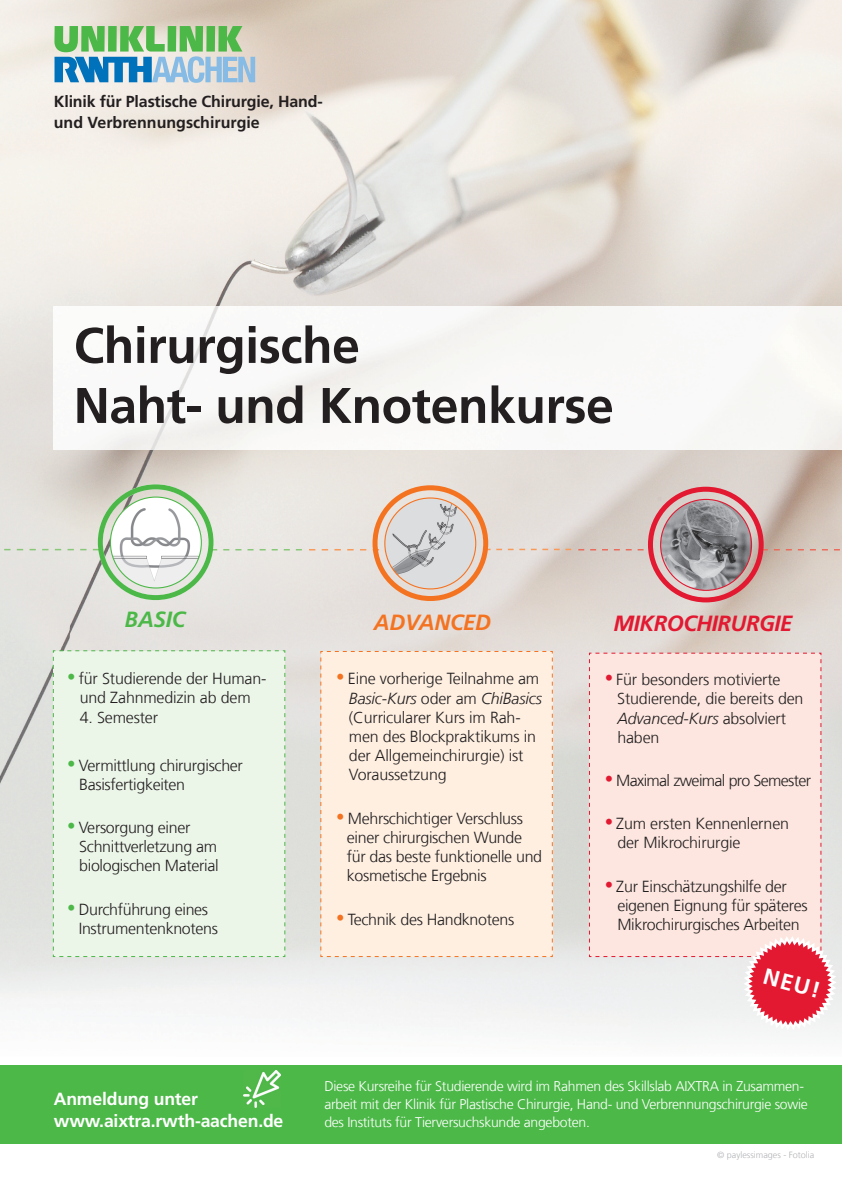
<style>
.page{position:relative;width:842px;height:1191px;background:#fff}
.page>*{position:absolute;margin:0;border:0;box-sizing:border-box;transform-origin:0 0}
.t1{font:700 50px/60px "Frutiger LT Com";letter-spacing:-.01em;color:#231f20}
.t2{font:700 22.6px "Frutiger LT Com";color:#fff}
.t3{font:italic 700 22px "Frutiger LT Com";letter-spacing:-.02em;color:#e21931}
.t4{font:italic 700 22px "Frutiger LT Com";letter-spacing:-.01em;color:#f47321}
.t5{font:italic 700 22px "Frutiger LT Com";letter-spacing:-.01em;color:#4cb848}
.t6{font:700 17.6px/21.1px "Frutiger LT Com";letter-spacing:-.01em;color:#fff}
.t7{font:300 16px/19.2px "Frutiger LT Com";letter-spacing:-.02em;color:#231f20}
.t8{font:700 16px/21px "Frutiger LT Com";letter-spacing:-.01em;color:#231f20}
.t9{font:300 16px "Frutiger LT Com";letter-spacing:-.04em;color:#231f20}
.t10{font:300 14px/18px "Frutiger LT Com";letter-spacing:-.02em;color:#fff}
.t11{font:300 9px "Frutiger LT Com";color:#b2b3b7}
.s1{color:#4cb848}
.s2{color:#f47321}
.s3{font-style:italic}
.s4{color:#e21931}
</style>
<div class="page">
<img style="left:0;top:211px;width:561px;height:106px">
<img style="left:0;top:317px;width:70px;height:683px">
<img style="left:70px;top:449px;width:561px;height:79px">
<img style="left:631px;top:449px;width:211px;height:587px">
<img style="left:70px;top:600px;width:70px;height:407px">
<img style="left:175px;top:528px;width:457px;height:508px">
<svg style="left:54px;top:26px;width:201px;height:57px;background:#89bfac"></svg>
<img style="left:54px;top:306px;width:788px;height:143px">
<svg style="left:309px;top:549px;width:70px;height:1px"></svg>
<svg style="left:488px;top:549px;width:83px;height:1px"></svg>
<svg style="left:578px;top:549px;width:65px;height:1px"></svg>
<svg style="left:764px;top:549px;width:78px;height:1px"></svg>
<svg style="left:0;top:484px;width:302px;height:116px;background:#dbdfd4"></svg>
<svg style="left:110px;top:497px;width:91px;height:91px"></svg>
<img style="left:110px;top:500px;width:29px;height:42px">
<div style="left:52px;top:650px;width:234px;height:307px;background:#ebf5e8"></div>
<div style="left:648px;top:487px;width:116px;height:115px;border:5px solid #e21931;border-radius:50%"></div>
<img style="left:661px;top:499px;width:90px;height:91px;border-radius:45px">
<div style="left:320px;top:650px;width:233px;height:307px;background:#feefe1"></div>
<div style="left:372px;top:485px;width:116px;height:116px;border:5px solid #f47321;border-radius:50%"></div>
<img style="left:385px;top:498px;width:91px;height:91px;border-radius:45px">
<svg style="left:589px;top:652px;width:250px;height:380px;background:#f7dbd7"></svg>
<div style="left:0;top:1065px;width:842px;height:78px;background:#4cb848"></div>
<img style="left:243px;top:1070px;width:37px;height:37px">
<p class="t8" style="left:54px;top:91px;width:270px">Klinik für Plastische Chirurgie, Hand&shy;und Verbrennungschirurgie</p>
<h1 class="t1" style="left:74px;top:316px;width:542px">Chirurgische<br>Naht- und Knotenkurse</h1>
<h3 class="t5" style="left:125px;top:606px;width:62px">BASIC</h3>
<p class="t7" style="left:67px;top:669px;width:201px;text-align:center"><span class="s1">•</span> für Studierende der Human&shy;und Zahnmedizin ab dem</p>
<p class="t7" style="left:80px;top:707px;width:80px">4. Semester</p>
<p class="t7" style="left:79px;top:755px;width:165px;text-indent:-12px"><span class="s1">•</span> Vermittlung chirurgischer<br>Basisfertigkeiten</p>
<p class="t7" style="left:79px;top:818px;width:141px;text-indent:-12px"><span class="s1">•</span> Versorgung einer<br>Schnittverletzung am biologischen Material</p>
<p class="t7" style="left:79px;top:899px;width:141px;text-indent:-12px"><span class="s1">•</span> Durchführung eines<br>Instrumentenknotens</p>
<p class="t6" style="left:54px;top:1088px;width:231px">Anmeldung unter www.aixtra.rwth-aachen.de</p>
<h3 class="t4" style="left:374px;top:609px;width:119px">ADVANCED</h3>
<p class="t7" style="left:349px;top:669px;width:195px;text-indent:-13px"><span class="s2">•</span> Eine vorherige Teilnahme am<br><span class="s3">Basic-Kurs</span> oder am <span class="s3">ChiBasics </span>(Curricularer Kurs im Rah&shy;men des Blockpraktikums in der Allgemeinchirurgie) ist<br>Voraussetzung</p>
<p class="t7" style="left:347px;top:808px;width:197px;text-indent:-11px"><span class="s2">•</span> Mehrschichtiger Verschluss einer chirurgischen Wunde für das beste funktionelle und kosmetische Ergebnis</p>
<p class="t7" style="left:336px;top:909px;width:180px"><span class="s2">•</span> Technik des Handknotens</p>
<h3 class="t3" style="left:613px;top:610px;width:180px">MIKROCHIRURGIE</h3>
<p class="t7" style="left:617px;top:670px;width:188px;text-indent:-13px"><span class="s4">•</span> Für besonders motivierte<br>Studierende, die bereits den<br><span class="s3">Advanced-Kurs</span> absolviert haben</p>
<p class="t9" style="left:604px;top:771px;width:208px"><span class="s4">•</span> Maximal zweimal pro Semester</p>
<p class="t7" style="left:617px;top:814px;width:173px;text-indent:-13px"><span class="s4">•</span> Zum ersten Kennenlernen der Mikrochirurgie</p>
<p class="t7" style="left:617px;top:876px;width:192px;text-indent:-13px"><span class="s4">•</span> Zur Einschätzungshilfe der eigenen Eignung für späteres<br>Mikrochirurgisches Arbeiten</p>
<h2 class="t2" style="left:767px;top:962px;width:59px;rotate:15deg">NEU!</h2>
<p class="t10" style="left:324px;top:1076px;width:485px">Diese Kursreihe für Studierende wird im Rahmen des Skillslab AIXTRA in Zusammen&shy;arbeit mit der Klinik für Plastische Chirurgie, Hand- und Verbrennungschirurgie sowie des Instituts für Tierversuchskunde angeboten.</p>
<p class="t11" style="left:717px;top:1149px;width:99px">© paylessimages - Fotolia</p>
</div>
